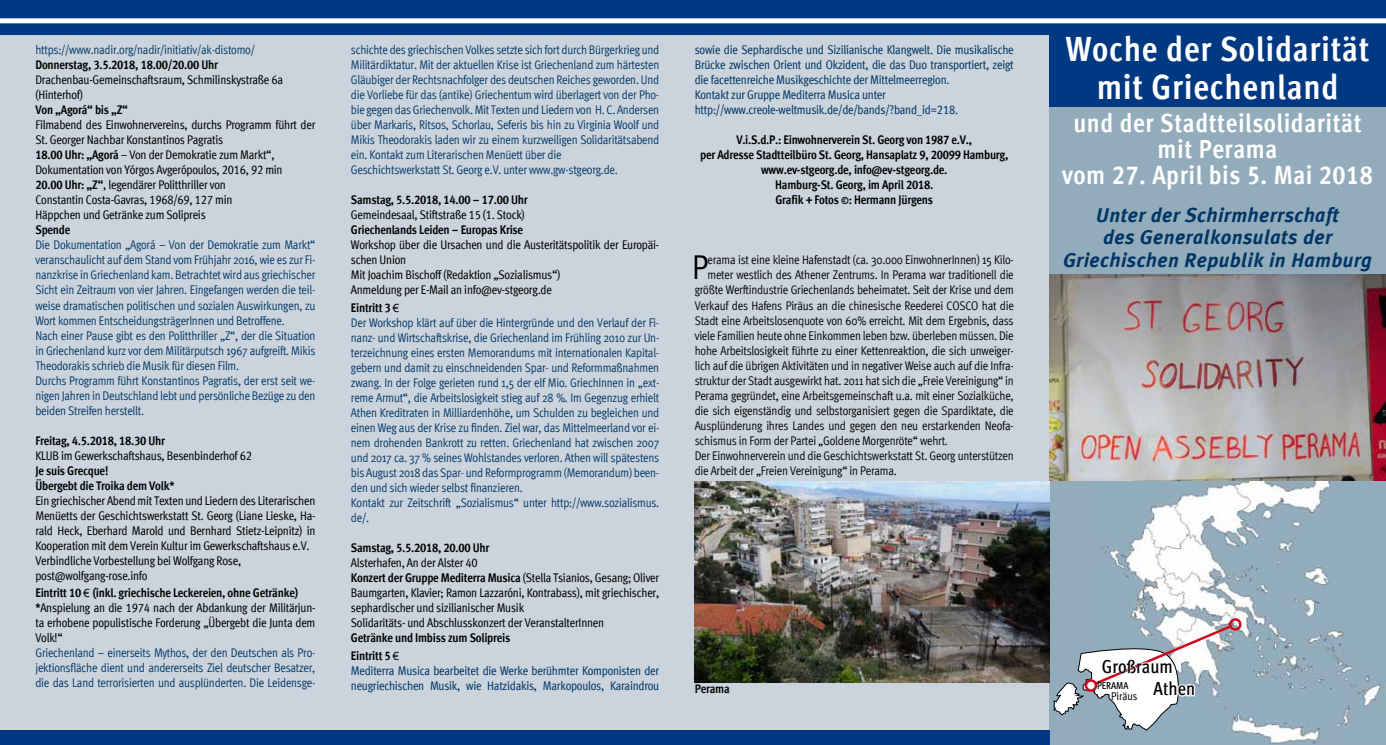
<style>
.page{position:relative;width:1386px;height:745px;background:#fff}
.page>*{position:absolute;margin:0;border:0;box-sizing:border-box;transform-origin:0 0}
.t1{font:35px/37.5px "Meta Cond LF Bold";letter-spacing:.02em;color:#fff;text-align:center}
.t2{font:34.38px "Meta Cond";color:#000}
.t3{font:26.25px/26.2px "Meta Cond LF Bold";letter-spacing:.02em;color:#fff;text-align:center}
.t4{font:italic 700 20px/22.5px "Meta Plus Lining";letter-spacing:.02em;color:#003565;text-align:center}
.t5{font:18.75px "Meta Cond LF Medium";color:#000}
.t6{font:12.5px/15px "Meta Cond";letter-spacing:-.02em;color:#003565}
.t7{font:12.5px/15px "Meta Cond LF Book";letter-spacing:-.02em;color:#000}
.t8{font:12.5px "Meta Cond";letter-spacing:-.02em;color:#000}
.t9{font:12.5px/15px "Meta Cond LF Bold";letter-spacing:-.02em;color:#000}
.t10{font:12.5px/15px "Meta Cond LF Book";letter-spacing:-.02em;color:#003565}
.t11{font:11.25px "Meta Cond LF Book";color:#000}
.t12{font:10px "Meta Cond LF Medium";color:#000}
.s1{font-family:"Meta Cond LF Bold"}
.s2{font-family:"Arial";font-size:11.25px}
.s3{font-family:"Meta Cond LF Book"}
.s4{font-size:10px}
</style>
<div class="page">
<div style="left:0;top:35px;width:1049px;height:695px;background:#cbd4dc"></div>
<div style="left:1049px;top:480px;width:336px;height:264px;background:#93acbb"></div>
<div style="left:0;top:730px;width:1049px;height:14px;background:#003882"></div>
<img style="left:1099px;top:480px;width:286px;height:262px">
<div style="left:1049px;top:106px;width:336px;height:169px;background:#93acbb"></div>
<img style="left:1049px;top:275px;width:336px;height:205px">
<div style="left:1229px;top:617px;width:12px;height:13px;border:2px solid #cd071e;border-radius:50%"></div>
<div style="left:0;top:0;width:1385px;height:35px;background:#003882"></div>
<div style="left:0;top:18px;width:1385px;height:5px;background:#fff"></div>
<div style="left:1049px;top:31px;width:336px;height:75px;background:#003882"></div>
<svg style="left:1053px;top:558px;width:180px;height:186px"></svg>
<img style="left:694px;top:481px;width:355px;height:200px">
<p class="t6" style="left:35px;top:42px;width:221px">https://www.nadir.org/nadir/initiativ/ak-distomo/</p>
<p class="t9" style="left:35px;top:57px;width:184px">Donnerstag, 3.5.2018, 18.00/20.00 Uhr</p>
<p class="t7" style="left:35px;top:72px;width:249px">Drachenbau-Gemeinschaftsraum, Schmilinskystraße 6a (Hinterhof)</p>
<p class="t9" style="left:35px;top:102px;width:94px">Von „Agorá“ bis „Z“</p>
<p class="t7" style="left:35px;top:117px;width:281px">Filmabend des Einwohnervereins, durchs Programm führt der St. Georger Nachbar Konstantinos Pagratis<br><span class="s1">18.00 Uhr: „Agorá</span> – Von der Demokratie zum Markt“, Dokumentation von Yórgos Avgerópoulos, 2016, 92 min<br><span class="s1">20.00 Uhr: „Z“</span>, legendärer Politthriller von<br>Constantin Costa-Gavras, 1968/69, 127 min<br>Häppchen und Getränke zum Solipreis</p>
<p class="t9" style="left:35px;top:222px;width:36px">Spende</p>
<p class="t6" style="left:35px;top:237px;width:281px">Die Dokumentation „Agorá – Von der Demokratie zum Markt“ veranschaulicht auf dem Stand vom Frühjahr 2016, wie es zur Fi&shy;nanzkrise in Griechenland kam. Betrachtet wird aus griechischer Sicht ein Zeitraum von vier Jahren. Eingefangen werden die teil&shy;weise dramatischen politischen und sozialen Auswirkungen, zu Wort kommen EntscheidungsträgerInnen und Betroffene.<br>Nach einer Pause gibt es den Politthriller „Z“, der die Situation in Griechenland kurz vor dem Militärputsch 1967 aufgreift. Mikis Theodorakis schrieb die Musik für diesen Film.<br>Durchs Programm führt Konstantinos Pagratis, der erst seit we&shy;nigen Jahren in Deutschland lebt und persönliche Bezüge zu den beiden Streifen herstellt.</p>
<p class="t9" style="left:35px;top:432px;width:131px">Freitag, 4.5.2018, 18.30 Uhr</p>
<p class="t7" style="left:35px;top:447px;width:218px">KLUB im Gewerkschaftshaus, Besenbinderhof 62</p>
<p class="t9" style="left:35px;top:462px;width:141px">Je suis Grecque!<br>Übergebt die Troika dem Volk*</p>
<p class="t7" style="left:35px;top:492px;width:281px">Ein griechischer Abend mit Texten und Liedern des Literarischen Menüetts der Geschichtswerkstatt St. Georg (Liane Lieske, Ha&shy;rald Heck, Eberhard Marold und Bernhard Stietz-Leipnitz) in Kooperation mit dem Verein Kultur im Gewerkschaftshaus e.V.<br>Verbindliche Vorbestellung bei Wolfgang Rose, post@wolfgang-rose.info</p>
<p class="t9" style="left:35px;top:585px;width:264px">Eintritt 10 <span class="s2">€</span> (inkl. griechische Leckereien, ohne Getränke)</p>
<p class="t7" style="left:35px;top:600px;width:281px;text-align:justify"><span class="s1">*</span>Anspielung an die 1974 nach der Abdankung der Militärjun&shy;ta erhobene populistische Forderung „Übergebt die Junta dem Volk!“</p>
<p class="t6" style="left:35px;top:645px;width:281px;text-align:justify">Griechenland – einerseits Mythos, der den Deutschen als Pro&shy;jektionsfläche dient und andererseits Ziel deutscher Besatzer, die das Land terrorisierten und ausplünderten. Die Leidensge-</p>
<p class="t6" style="left:351px;top:42px;width:310px">schichte des griechischen Volkes setzte sich fort durch Bürgerkrieg und Militärdiktatur. Mit der aktuellen Krise ist Griechenland zum härtesten Gläubiger der Rechtsnachfolger des deutschen Reiches geworden. Und die Vorliebe für das (antike) Griechentum wird überlagert von der Pho&shy;bie gegen das Griechenvolk. Mit Texten und Liedern von H. C. Andersen über Markaris, Ritsos, Schorlau, Seferis bis hin zu Virginia Woolf und Mikis Theodorakis laden wir zu einem kurzweiligen Solidaritätsabend ein. Kontakt zum Literarischen Menüett über die<br>Geschichtswerkstatt St. Georg e.V. unter www.gw-stgeorg.de.</p>
<p class="t9" style="left:351px;top:192px;width:178px">Samstag, 5.5.2018, 14.00 – 17.00 Uhr</p>
<p class="t7" style="left:351px;top:207px;width:175px">Gemeindesaal, Stiftstraße 15 (1. Stock)</p>
<p class="t9" style="left:351px;top:222px;width:174px">Griechenlands Leiden – Europas Krise</p>
<p class="t7" style="left:351px;top:237px;width:310px">Workshop über die Ursachen und die Austeritätspolitik der Europäi&shy;schen Union<br>Mit Joachim Bischoff (Redaktion „Sozialismus“)<br>Anmeldung per E-Mail an info@ev-stgeorg.de</p>
<p class="t9" style="left:351px;top:300px;width:50px">Eintritt 3 <span class="s2">€</span></p>
<p class="t6" style="left:351px;top:315px;width:310px">Der Workshop klärt auf über die Hintergründe und den Verlauf der Fi&shy;nanz- und Wirtschaftskrise, die Griechenland im Frühling 2010 zur Un&shy;terzeichnung eines ersten Memorandums mit internationalen Kapital&shy;gebern und damit zu einschneidenden Spar- und Reformmaßnahmen zwang. In der Folge gerieten rund 1,5 der elf Mio. GriechInnen in „ext&shy;reme Armut“, die Arbeitslosigkeit stieg auf 28 %. Im Gegenzug erhielt Athen Kreditraten in Milliardenhöhe, um Schulden zu begleichen und einen Weg aus der Krise zu finden. Ziel war, das Mittelmeerland vor ei&shy;nem drohenden Bankrott zu retten. Griechenland hat zwischen 2007 und 2017 ca. 37 % seines Wohlstandes verloren. Athen will spätestens bis August 2018 das Spar- und Reformprogramm (Memorandum) been&shy;den und sich wieder selbst finanzieren.<br>Kontakt zur Zeitschrift „Sozialismus“ unter http://www.sozialismus. de/.</p>
<p class="t9" style="left:351px;top:540px;width:140px">Samstag, 5.5.2018, 20.00 Uhr</p>
<p class="t7" style="left:351px;top:555px;width:128px">Alsterhafen, An der Alster 40</p>
<p class="t9" style="left:351px;top:570px;width:310px">Konzert der Gruppe Mediterra Musica <span class="s3">(Stella Tsianios, Gesang; Oliver</span></p>
<p class="t7" style="left:351px;top:585px;width:310px">Baumgarten, Klavier; Ramon Lazzaróni, Kontrabass), mit griechischer, sephardischer und sizilianischer Musik<br>Solidaritäts- und Abschlusskonzert der VeranstalterInnen</p>
<p class="t9" style="left:351px;top:628px;width:161px;line-height:17.5px">Getränke und Imbiss zum Solipreis<br>Eintritt 5 <span class="s2">€</span></p>
<p class="t10" style="left:351px;top:662px;width:310px">Mediterra Musica bearbeitet die Werke berühmter Komponisten der neugriechischen Musik, wie Hatzidakis, Markopoulos, Karaindrou</p>
<p class="t10" style="left:694px;top:42px;width:320px">sowie die Sephardische und Sizilianische Klangwelt. Die musikalische Brücke zwischen Orient und Okzident, die das Duo transportiert, zeigt die facettenreiche Musikgeschichte der Mittelmeerregion.<br>Kontakt zur Gruppe Mediterra Musica unter http://www.creole-weltmusik.de/de/bands/?band_id=218.</p>
<p class="t9" style="left:700px;top:132px;width:310px;text-align:center">V.i.S.d.P.: Einwohnerverein St. Georg von 1987 e.V.,<br>per Adresse Stadtteilbüro St. Georg, Hansaplatz 9, 20099 Hamburg, www.ev-stgeorg.de, info@ev-stgeorg.de.<br>Hamburg-St. Georg, im April 2018.<br>Grafik + Fotos <span class="s4">©</span>: Hermann Jürgens</p>
<h2 class="t2" style="left:692px;top:248px;width:18px">P</h2>
<p class="t8" style="left:707px;top:253px;width:308px">erama ist eine kleine Hafenstadt (ca. 30.000 EinwohnerInnen) 15 Kilo-</p>
<p class="t8" style="left:707px;top:268px;width:308px">meter westlich des Athener Zentrums. In Perama war traditionell die</p>
<p class="t8" style="left:694px;top:283px;width:320px">größte Werftindustrie Griechenlands beheimatet. Seit der Krise und dem</p>
<p class="t8" style="left:694px;top:298px;width:320px">Verkauf des Hafens Piräus an die chinesische Reederei COSCO hat die</p>
<p class="t8" style="left:694px;top:313px;width:320px">Stadt eine Arbeitslosenquote von 60% erreicht. Mit dem Ergebnis, dass</p>
<p class="t8" style="left:694px;top:328px;width:320px">viele Familien heute ohne Einkommen leben bzw. überleben müssen. Die</p>
<p class="t8" style="left:694px;top:343px;width:320px">hohe Arbeitslosigkeit führte zu einer Kettenreaktion, die sich unweiger-</p>
<p class="t8" style="left:694px;top:358px;width:320px">lich auf die übrigen Aktivitäten und in negativer Weise auch auf die Infra-</p>
<p class="t8" style="left:694px;top:373px;width:320px">struktur der Stadt ausgewirkt hat. 2011 hat sich die „Freie Vereinigung“ in</p>
<p class="t8" style="left:694px;top:388px;width:320px">Perama gegründet, eine Arbeitsgemeinschaft u.a. mit einer Sozialküche,</p>
<p class="t8" style="left:694px;top:403px;width:320px">die sich eigenständig und selbstorganisiert gegen die Spardiktate, die</p>
<p class="t8" style="left:694px;top:418px;width:320px">Ausplünderung ihres Landes und gegen den neu erstarkenden Neofa-</p>
<p class="t8" style="left:694px;top:433px;width:255px">schismus in Form der Partei „Goldene Morgenröte“ wehrt.</p>
<p class="t8" style="left:694px;top:448px;width:320px">Der Einwohnerverein und die Geschichtswerkstatt St. Georg unterstützen</p>
<p class="t8" style="left:694px;top:463px;width:203px">die Arbeit der „Freien Vereinigung“ in Perama.</p>
<h1 class="t1" style="left:1065px;top:30px;width:305px">Woche der Solidarität mit Griechenland</h1>
<h3 class="t3" style="left:1062px;top:109px;width:312px">und der Stadtteilsolidarität mit Perama<br>vom 27. April bis 5. Mai 2018</h3>
<h3 class="t4" style="left:1063px;top:203px;width:311px">Unter der Schirmherrschaft<br>des Generalkonsulats der<br>Griechischen Republik in Hamburg</h3>
<h3 class="t5" style="left:1101px;top:654px;width:73px">Großraum</h3>
<p class="t9" style="left:694px;top:680px;width:36px">Perama</p>
<h3 class="t5" style="left:1153px;top:677px;width:43px">Athen</h3>
<p class="t12" style="left:1097px;top:679px;width:33px">PERAMA</p>
<p class="t11" style="left:1111px;top:689px;width:28px">Piräus</p>
</div>
